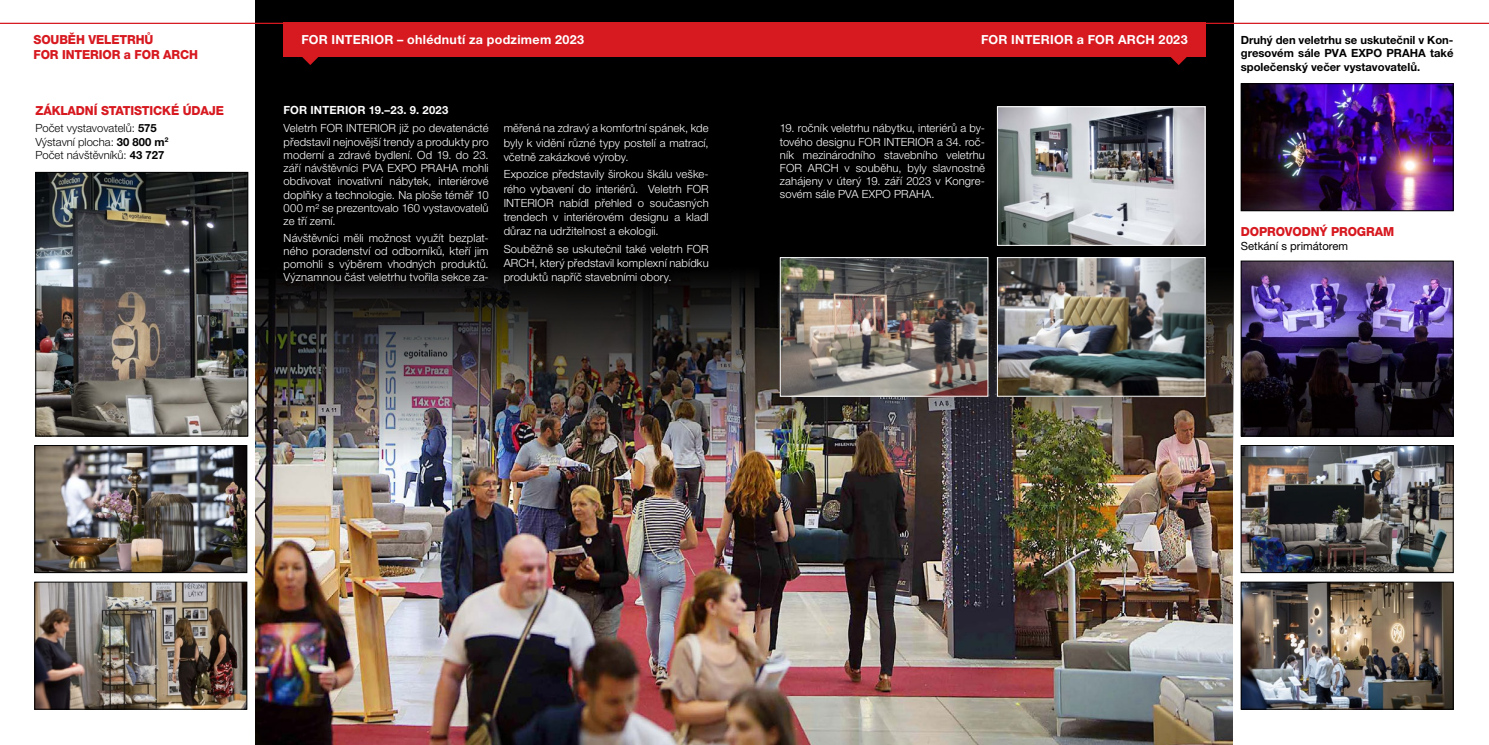
<style>
.page{position:relative;width:1489px;height:745px;background:#fff}
.page>*{position:absolute;margin:0;border:0;box-sizing:border-box;transform-origin:0 0}
.t1{font:800 12.5px/15px "Helvetica Neue LT Pro";letter-spacing:-.01em;color:#d71920;scale:.96 1}
.t2{font:700 12.5px "Helvetica Neue LT Pro";letter-spacing:.025em;color:#fff}
.t3{font:300 11.25px/13.2px "Helvetica Neue LT Pro";letter-spacing:.01em;color:#fff;text-align:justify}
.t4{font:700 11.25px/13.5px "Helvetica Neue LT Pro";color:#000;text-align:justify}
.t5{font:300 11.25px/13.5px "Helvetica Neue LT Pro";color:#000}
.t6{font:700 11.25px "Helvetica Neue LT Pro";letter-spacing:.015em;color:#fff}
.t7{font:11.25px "Helvetica Neue LT Pro";color:#000}
.s1{font-weight:700}
</style>
<div class="page">
<img style="left:255px;top:498px;width:977px;height:246px">
<img style="left:255px;top:251px;width:978px;height:247px">
<div style="left:255px;top:0;width:978px;height:251px;background:#000"></div>
<div style="left:283px;top:23px;width:462px;height:34px;background:#d71920"></div>
<div style="left:744px;top:23px;width:461px;height:34px;background:#d71920"></div>
<hr style="left:0;top:23px;width:745px;height:1px;background:#d71920">
<hr style="left:744px;top:23px;width:744px;height:1px;background:#d71920">
<svg style="left:302px;top:57px;width:17px;height:8px"></svg>
<svg style="left:1170px;top:57px;width:17px;height:8px"></svg>
<div style="left:280px;top:120px;width:432px;height:167px;background:#000"></div>
<img style="left:1242px;top:85px;width:209px;height:124px">
<div style="left:1240px;top:83px;width:213px;height:128px;border:1px solid #000"></div>
<img style="left:999px;top:259px;width:204px;height:135px">
<div style="left:997px;top:257px;width:208px;height:139px;border:1px solid #fff"></div>
<img style="left:782px;top:259px;width:204px;height:135px">
<div style="left:780px;top:257px;width:208px;height:139px;border:1px solid #fff"></div>
<img style="left:999px;top:108px;width:204px;height:135px">
<div style="left:997px;top:106px;width:208px;height:139px;border:1px solid #fff"></div>
<img style="left:36px;top:583px;width:209px;height:124px">
<div style="left:34px;top:581px;width:213px;height:128px;border:1px solid #000"></div>
<img style="left:1242px;top:583px;width:209px;height:124px">
<div style="left:1240px;top:581px;width:213px;height:128px;border:1px solid #000"></div>
<img style="left:36px;top:447px;width:209px;height:123px">
<div style="left:34px;top:445px;width:213px;height:127px;border:1px solid #000"></div>
<img style="left:1242px;top:447px;width:209px;height:123px">
<div style="left:1240px;top:445px;width:213px;height:127px;border:1px solid #000"></div>
<img style="left:1242px;top:262px;width:209px;height:172px">
<div style="left:1240px;top:260px;width:213px;height:176px;border:1px solid #000"></div>
<img style="left:37px;top:174px;width:209px;height:260px">
<div style="left:35px;top:172px;width:213px;height:264px;border:1px solid #000"></div>
<p class="t1" style="left:33px;top:32px;width:173px">SOUBĚH VELETRHŮ<br>FOR INTERIOR a FOR ARCH</p>
<p class="t4" style="left:1240px;top:32px;width:214px">Druhý den veletrhu se uskutečnil v Kon&shy;gresovém sále PVA EXPO PRAHA také společenský večer vystavovatelů.</p>
<p class="t2" style="left:301px;top:32px;width:284px">FOR INTERIOR – ohlédnutí za podzimem 2023</p>
<p class="t2" style="left:981px;top:32px;width:208px">FOR INTERIOR a FOR ARCH 2023</p>
<p class="t1" style="left:35px;top:103px;width:198px">ZÁKLADNÍ STATISTICKÉ ÚDAJE</p>
<p class="t5" style="left:35px;top:121px;width:134px">Počet vystavovatelů: <span class="s1">575<br></span>Výstavní plocha: <span class="s1">30 800 m</span><sup>2<br></sup>Počet návštěvníků: <span class="s1">43 727</span></p>
<p class="t6" style="left:283px;top:103px;width:166px">FOR INTERIOR 19.–23. 9. 2023</p>
<p class="t3" style="left:283px;top:121px;width:206px">Veletrh FOR INTERIOR již po devatenácté představil nejnovější trendy a produkty pro moderní a zdravé bydlení. Od 19. do 23. září návštěvníci PVA EXPO PRAHA mohli obdivovat inovativní nábytek, interiérové doplňky a technologie. Na ploše téměř 10<br>000 m² se prezentovalo 160 vystavovatelů ze tří zemí.</p>
<p class="t3" style="left:283px;top:231px;width:206px">Návštěvníci měli možnost využít bezplat&shy;ného poradenství od odborníků, kteří jim pomohli s výběrem vhodných produktů.<br>Významnou část veletrhu tvořila sekce za-</p>
<p class="t3" style="left:503px;top:121px;width:206px;line-height:14.1px">měřená na zdravý a komfortní spánek, kde byly k vidění různé typy postelí a matrací, včetně zakázkové výroby.</p>
<p class="t3" style="left:503px;top:167px;width:206px;line-height:14.1px">Expozice představily širokou škálu veške&shy;rého vybavení do interiérů. Veletrh FOR INTERIOR nabídl přehled o současných trendech v interiérovém designu a kladl důraz na udržitelnost a ekologii.</p>
<p class="t3" style="left:503px;top:241px;width:206px;line-height:14.1px">Souběžně se uskutečnil také veletrh FOR ARCH, který představil komplexní nabídku produktů napříč stavebními obory.</p>
<p class="t3" style="left:780px;top:121px;width:206px">19. ročník veletrhu nábytku, interiérů a by&shy;tového designu FOR INTERIOR a 34. roč&shy;ník mezinárodního stavebního veletrhu FOR ARCH v souběhu, byly slavnostně zahájeny v úterý 19. září 2023 v Kongre&shy;sovém sále PVA EXPO PRAHA.</p>
<p class="t1" style="left:1240px;top:224px;width:161px">DOPROVODNÝ PROGRAM</p>
<p class="t7" style="left:1240px;top:239px;width:109px">Setkání s primátorem</p>
</div>
